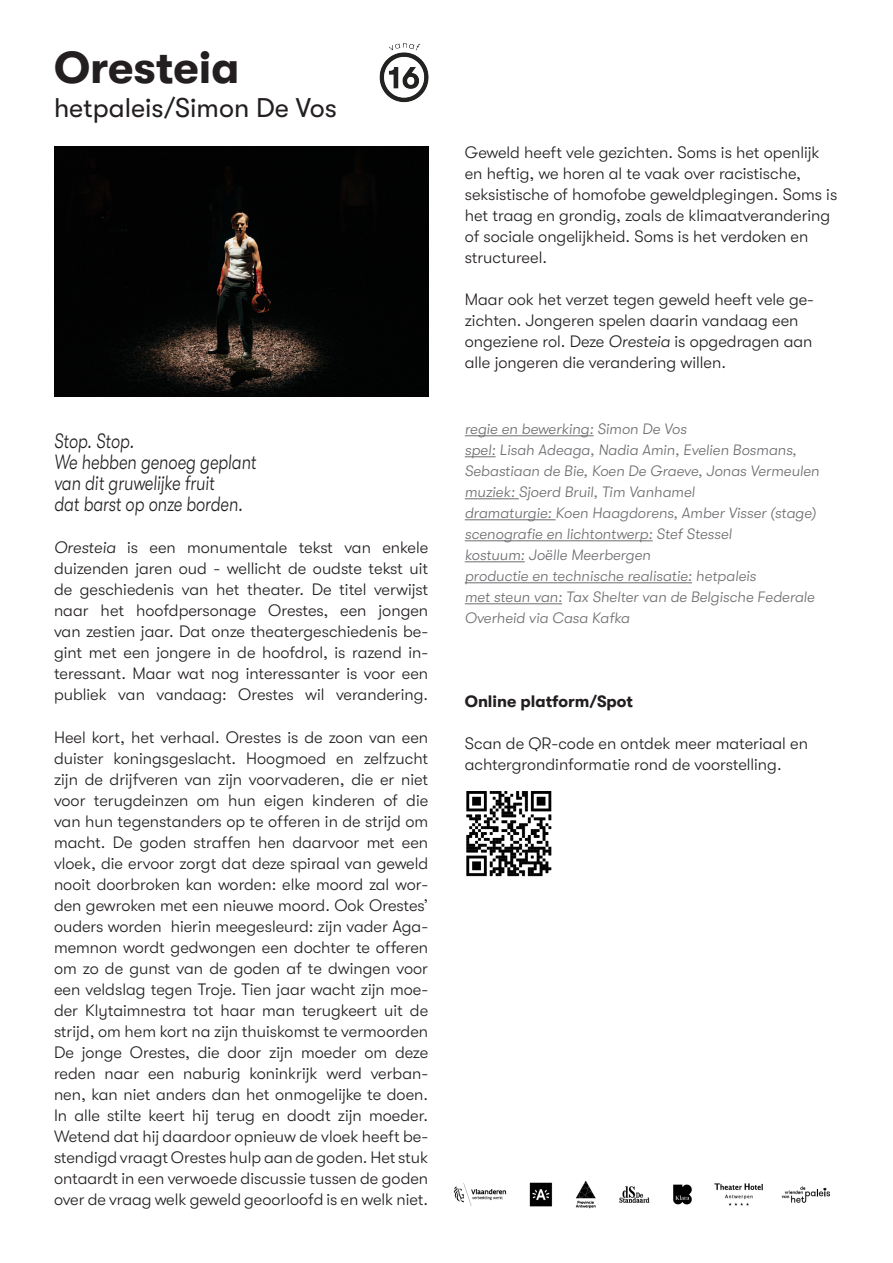
<style>
.page{position:relative;width:893px;height:1263px;background:#fff}
.page>*{position:absolute;margin:0;border:0;box-sizing:border-box;transform-origin:0 0}
.t1{font:700 45px "GT Walsheim";color:#231f20}
.t2{font:27px "GT Walsheim";color:#231f20}
.t3{font:italic 300 20.7px "GT Walsheim";color:#231f20;scale:.8 1}
.t4{font:300 16.5px/21px "GT Walsheim";color:#231f20;text-align:justify}
.t5{font:700 16.5px "GT Walsheim";color:#231f20}
.t6{font:italic 300 15px/21px "GT Walsheim";color:#6c6d70}
.s1{font-style:italic}
</style>
<div class="page">
<hr style="left:465px;top:435px;width:129px;height:1px;background:#6c6d70">
<hr style="left:465px;top:456px;width:31px;height:1px;background:#6c6d70">
<hr style="left:465px;top:498px;width:54px;height:1px;background:#6c6d70">
<hr style="left:465px;top:519px;width:91px;height:1px;background:#6c6d70">
<hr style="left:465px;top:540px;width:188px;height:1px;background:#6c6d70">
<hr style="left:465px;top:561px;width:60px;height:1px;background:#6c6d70">
<hr style="left:465px;top:582px;width:227px;height:1px;background:#6c6d70">
<hr style="left:465px;top:603px;width:97px;height:1px;background:#6c6d70">
<img style="left:466px;top:792px;width:86px;height:85px">
<img style="left:54px;top:147px;width:374px;height:249px">
<img style="left:379px;top:43px;width:50px;height:59px">
<img style="left:453px;top:1180px;width:377px;height:29px">
<p class="t1" style="left:54px;top:42px;width:187px">Oresteia</p>
<p class="t2" style="left:54px;top:92px;width:284px">hetpaleis/Simon De Vos</p>
<p class="t3" style="left:54px;top:430px;width:102px">Stop. Stop.</p>
<p class="t3" style="left:54px;top:451px;width:254px">We hebben genoeg geplant</p>
<p class="t3" style="left:54px;top:472px;width:202px">van dit gruwelijke fruit</p>
<p class="t3" style="left:54px;top:493px;width:237px">dat barst op onze borden.</p>
<p class="t4" style="left:54px;top:537px;width:376px"><span class="s1">Oresteia</span> is een monumentale tekst van enkele duizenden jaren oud - wellicht de oudste tekst uit de geschiedenis van het theater. De titel verwijst naar het hoofdpersonage Orestes, een jongen van zestien jaar. Dat onze theatergeschiedenis be&shy;gint met een jongere in de hoofdrol, is razend in&shy;teressant. Maar wat nog interessanter is voor een publiek van vandaag: Orestes wil verandering.</p>
<p class="t4" style="left:54px;top:726px;width:376px">Heel kort, het verhaal. Orestes is de zoon van een duister koningsgeslacht. Hoogmoed en zelfzucht zijn de drijfveren van zijn voorvaderen, die er niet voor terugdeinzen om hun eigen kinderen of die van hun tegenstanders op te offeren in de strijd om macht. De goden straffen hen daarvoor met een vloek, die ervoor zorgt dat deze spiraal van geweld nooit doorbroken kan worden: elke moord zal wor&shy;den gewroken met een nieuwe moord. Ook Orestes’ ouders worden hierin meegesleurd: zijn vader Aga&shy;memnon wordt gedwongen een dochter te offeren om zo de gunst van de goden af te dwingen voor een veldslag tegen Troje. Tien jaar wacht zijn moe&shy;der Klytaimnestra tot haar man terugkeert uit de strijd, om hem kort na zijn thuiskomst te vermoorden</p>
<p class="t4" style="left:54px;top:1041px;width:376px">De jonge Orestes, die door zijn moeder om deze reden naar een naburig koninkrijk werd verban&shy;nen, kan niet anders dan het onmogelijke te doen.</p>
<p class="t4" style="left:54px;top:1104px;width:376px">In alle stilte keert hij terug en doodt zijn moeder.</p>
<p class="t4" style="left:54px;top:1125px;width:376px">Wetend dat hij daardoor opnieuw de vloek heeft be&shy;stendigd vraagt Orestes hulp aan de goden. Het stuk ontaardt in een verwoede discussie tussen de goden over de vraag welk geweld geoorloofd is en welk niet.</p>
<p class="t4" style="left:465px;top:142px;width:374px;text-align:left">Geweld heeft vele gezichten. Soms is het openlijk en heftig, we horen al te vaak over racistische, seksistische of homofobe geweldplegingen. Soms is het traag en grondig, zoals de klimaatverandering of sociale ongelijkheid. Soms is het verdoken en structureel.</p>
<p class="t4" style="left:465px;top:289px;width:351px;text-align:left">Maar ook het verzet tegen geweld heeft vele ge&shy;zichten. Jongeren spelen daarin vandaag een ongeziene rol. Deze <span class="s1">Oresteia</span> is opgedragen aan alle jongeren die verandering willen.</p>
<p class="t6" style="left:465px;top:419px;width:223px">regie en bewerking: Simon De Vos</p>
<p class="t6" style="left:465px;top:440px;width:356px">spel: Lisah Adeaga, Nadia Amin, Evelien Bosmans,<br>Sebastiaan de Bie, Koen De Graeve, Jonas Vermeulen</p>
<p class="t6" style="left:465px;top:482px;width:232px">muziek: Sjoerd Bruil, Tim Vanhamel</p>
<p class="t6" style="left:465px;top:503px;width:353px">dramaturgie: Koen Haagdorens, Amber Visser (stage)</p>
<p class="t6" style="left:465px;top:524px;width:269px">scenografie en lichtontwerp: Stef Stessel</p>
<p class="t6" style="left:465px;top:545px;width:187px">kostuum: Joëlle Meerbergen</p>
<p class="t6" style="left:465px;top:566px;width:293px">productie en technische realisatie: hetpaleis</p>
<p class="t6" style="left:465px;top:587px;width:351px">met steun van: Tax Shelter van de Belgische Federale<br>Overheid via Casa Kafka</p>
<p class="t5" style="left:465px;top:692px;width:170px">Online platform/Spot</p>
<p class="t4" style="left:465px;top:733px;width:345px">Scan de QR-code en ontdek meer materiaal en achtergrondinformatie rond de voorstelling.</p>
</div>
